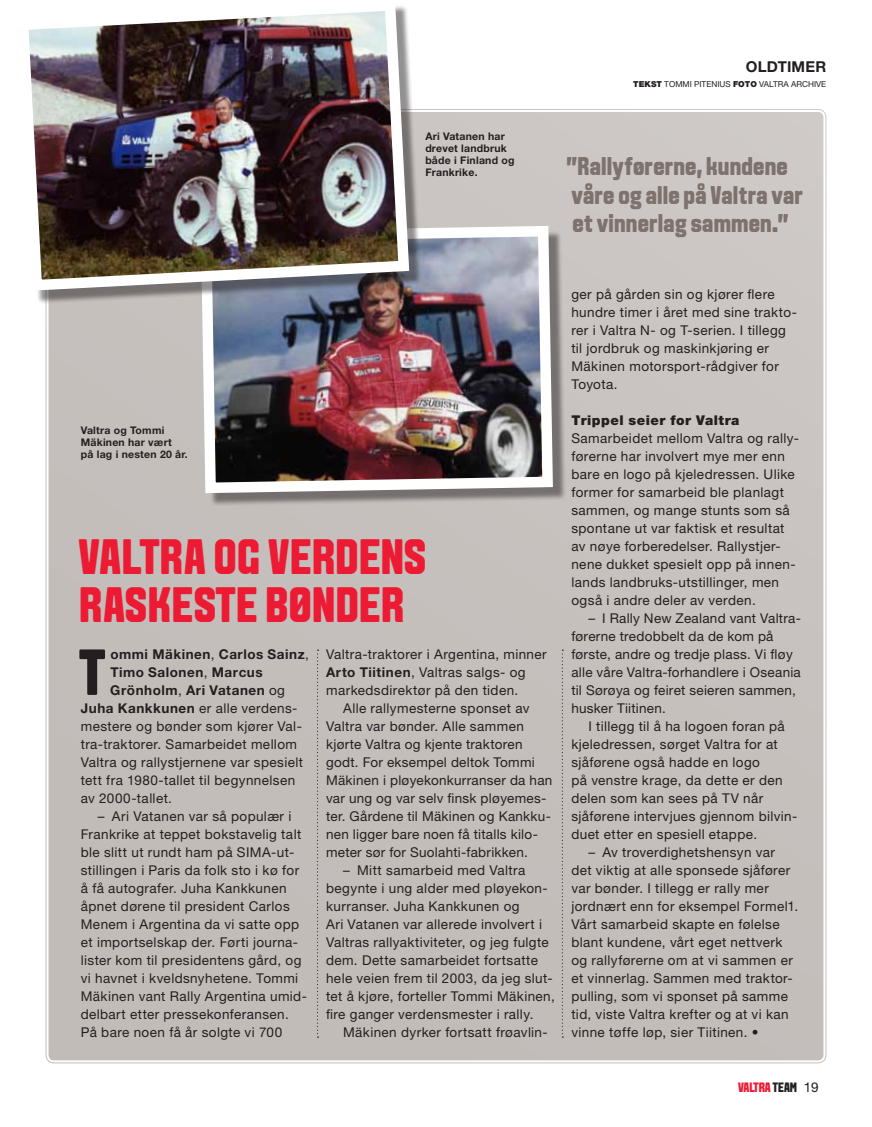
<style>
.page{position:relative;width:872px;height:1127px;background:#fff}
.page>*{position:absolute;margin:0;border:0;box-sizing:border-box;transform-origin:0 0}
.t1{font:800 64.95px "VALTRA Aveny T";color:#231f20}
.t2{font:800 49.5px/48px "VALTRA Aveny T";letter-spacing:.01em;color:#ed1a33}
.t3{font:800 25.5px/28.5px "VALTRA Aveny T";letter-spacing:.01em;color:#7d726d}
.t4{font:700 15px "Helvetica Neue LT Std";color:#231f20}
.t5{font:13.5px/18px "Helvetica Neue LT Std";letter-spacing:.03em;color:#231f20}
.t6{font:700 13.5px "Helvetica Neue LT Std";letter-spacing:.04em;color:#231f20}
.t7{font:900 13.5px "Helvetica Neue LT Std";letter-spacing:.035em;color:#231f20}
.t8{font:800 13.5px "VALTRA Aveny T";letter-spacing:-.01em;color:#ed1a33}
.t9{font:700 10.5px/12px "Helvetica Neue LT Std";letter-spacing:.02em;color:#231f20}
.t10{font:8.25px "Helvetica Neue LT Std";color:#231f20}
.t11{font:900 8.25px "Helvetica Neue LT Std";color:#231f20}
.s1{font-weight:900}
.s2{font-weight:400}
.s3{font-weight:700}
.s4{color:#231f20}
.s5{font-family:"Helvetica Neue LT Std";font-weight:400;color:#231f20}
</style>
<div class="page">
<div style="left:46px;top:109px;width:780px;height:954px;background:#c2bcb9;border-radius:9px"></div>
<svg style="left:317px;top:649px;width:1px;height:388px"></svg>
<svg style="left:562px;top:649px;width:1px;height:388px"></svg>
<div style="left:205px;top:230px;width:361px;height:277px;background:#231f20;opacity:.5"></div>
<img style="left:202px;top:225px;width:356px;height:273px">
<div style="left:22px;top:5px;width:401px;height:299px;background:#231f20;opacity:.5"></div>
<img style="left:22px;top:5px;width:393px;height:291px">
<p class="t9" style="left:425px;top:130px;width:91px">Ari Vatanen har drevet landbruk både i Finland og<br>Frankrike.</p>
<p class="t4" style="left:746px;top:57px;width:11px">oldtimer</p>
<p class="t11" style="left:633px;top:79px;width:7px">tekst</p>
<p class="t10" style="left:664px;top:79px;width:7px">tommi</p>
<p class="t10" style="left:694px;top:79px;width:23px">pitenius</p>
<p class="t10" style="left:733px;top:79px;width:37px"><span class="s1">foto</span> Valtra</p>
<p class="t10" style="left:791px;top:79px;width:7px">archiv</p>
<p class="t10" style="left:821px;top:79px;width:7px">e</p>
<h3 class="t3" style="left:566px;top:152px;width:238px">”Rallyførerne, kundene våre og alle på Valtra var et vinnerlag sammen.”</h3>
<p class="t9" style="left:81px;top:424px;width:108px">Valtra og Tommi<br>Mäkinen har vært<br>på lag i nesten 20 år.</p>
<h2 class="t2" style="left:79px;top:532px;width:349px">Valtra og verdens raskeste bønder</h2>
<h1 class="t1" style="left:78px;top:630px;width:27px">T</h1>
<p class="t6" style="left:110px;top:646px;width:200px">ommi Mäkinen<span class="s2">,</span> Carlos Sainz<span class="s2">,</span></p>
<p class="t5" style="left:326px;top:645px;width:222px">Valtra-traktorer i Argentina, minner<br><span class="s3">Arto Tiitinen</span>, Valtras salgs- og markedsdirektør på den tiden.</p>
<p class="t5" style="left:326px;top:699px;width:228px;text-indent:17px">Alle rallymesterne sponset av Valtra var bønder. Alle sammen kjørte Valtra og kjente traktoren godt. For eksempel deltok Tommi Mäkinen i pløyekonkurranser da han var ung og var selv finsk pløyemes&shy;ter. Gårdene til Mäkinen og Kankku&shy;nen ligger bare noen få titalls kilo&shy;meter sør for Suolahti-fabrikken.</p>
<p class="t5" style="left:326px;top:861px;width:230px;text-indent:17px">– Mitt samarbeid med Valtra begynte i ung alder med pløyekon&shy;kurranser. Juha Kankkunen og<br>Ari Vatanen var allerede involvert i Valtras rallyaktiviteter, og jeg fulgte dem. Dette samarbeidet fortsatte hele veien frem til 2003, da jeg slut&shy;tet å kjøre, forteller Tommi Mäkinen, fire ganger verdensmester i rally.</p>
<p class="t5" style="left:343px;top:1023px;width:205px">Mäkinen dyrker fortsatt frøavlin-</p>
<p class="t6" style="left:110px;top:664px;width:154px">Timo Salonen<span class="s2">,</span> Marcus</p>
<p class="t6" style="left:110px;top:682px;width:176px">Grönholm<span class="s2">,</span> Ari Vatanen <span class="s2">og</span></p>
<p class="t5" style="left:81px;top:699px;width:218px"><span class="s3">Juha Kankkunen</span> er alle verdens-</p>
<p class="t5" style="left:81px;top:717px;width:223px">mestere og bønder som kjører Val-</p>
<p class="t5" style="left:81px;top:735px;width:218px">tra-traktorer. Samarbeidet mellom</p>
<p class="t5" style="left:81px;top:753px;width:224px">Valtra og rallystjernene var spesielt</p>
<p class="t5" style="left:81px;top:771px;width:216px">tett fra 1980-tallet til begynnelsen</p>
<p class="t5" style="left:81px;top:789px;width:93px">av 2000-tallet.</p>
<p class="t5" style="left:81px;top:807px;width:228px;text-indent:17px">– Ari Vatanen var så populær i Frankrike at teppet bokstavelig talt ble slitt ut rundt ham på SIMA-ut&shy;stillingen i Paris da folk sto i kø for å få autografer. Juha Kankkunen åpnet dørene til president Carlos Menem i Argentina da vi satte opp et importselskap der. Førti journa&shy;lister kom til presidentens gård, og vi havnet i kveldsnyhetene. Tommi Mäkinen vant Rally Argentina umid&shy;delbart etter pressekonferansen.<br>På bare noen få år solgte vi 700</p>
<p class="t5" style="left:571px;top:285px;width:227px">ger på gården sin og kjører flere hundre timer i året med sine trakto&shy;rer i Valtra N- og T-serien. I tillegg til jordbruk og maskinkjøring er<br>Mäkinen motorsport-rådgiver for<br>Toyota.</p>
<p class="t7" style="left:571px;top:412px;width:170px">Trippel seier for Valtra</p>
<p class="t5" style="left:571px;top:429px;width:228px">Samarbeidet mellom Valtra og rally&shy;førerne har involvert mye mer enn bare en logo på kjeledressen. Ulike former for samarbeid ble planlagt sammen, og mange stunts som så spontane ut var faktisk et resultat av nøye forberedelser. Rallystjer&shy;nene dukket spesielt opp på innen&shy;lands landbruks-utstillinger, men også i andre deler av verden.</p>
<p class="t5" style="left:571px;top:609px;width:231px;text-indent:17px">– I Rally New Zealand vant Valtra&shy;førerne tredobbelt da de kom på første, andre og tredje plass. Vi fløy alle våre Valtra-forhandlere i Oseania til Sørøya og feiret seieren sammen, husker Tiitinen.</p>
<p class="t5" style="left:571px;top:717px;width:227px;text-indent:17px">I tillegg til å ha logoen foran på kjeledressen, sørget Valtra for at sjåførene også hadde en logo<br>på venstre krage, da dette er den delen som kan sees på TV når sjåførene intervjues gjennom bilvin&shy;duet etter en spesiell etappe.</p>
<p class="t5" style="left:571px;top:842px;width:228px;text-indent:17px">– Av troverdighetshensyn var det viktig at alle sponsede sjåfører var bønder. I tillegg er rally mer jordnært enn for eksempel Formel1.<br>Vårt samarbeid skapte en følelse blant kundene, vårt eget nettverk og rallyførerne om at vi sammen er et vinnerlag. Sammen med traktor&shy;pulling, som vi sponset på samme tid, viste Valtra krefter og at vi kan vinne tøffe løp, sier Tiitinen. •</p>
<p class="t8" style="left:738px;top:1078px;width:82px">Valtra <span class="s4">team</span> <span class="s5">19</span></p>
</div>
